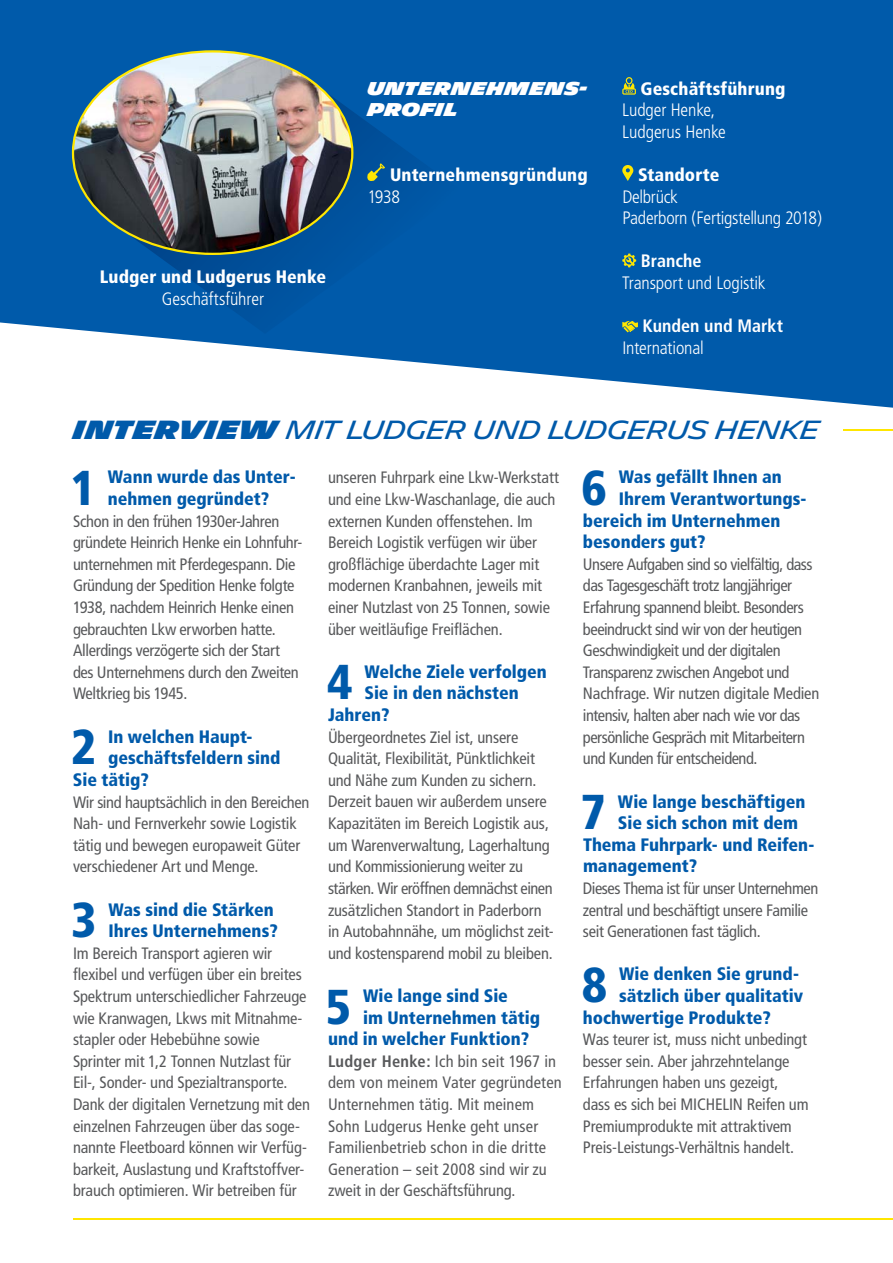
<style>
.page{position:relative;width:893px;height:1263px;background:#fff}
.page>*{position:absolute;margin:0;border:0;box-sizing:border-box;transform-origin:0 0}
.t1{font:900 condensed 48.9px "Frutiger";color:#005aaa}
.t2{font:25.5px "Michelin";letter-spacing:-.04em;color:#005aaa}
.t3{font:900 condensed 18px/21.6px "Frutiger";color:#005aaa}
.t4{font:300 condensed 18px/21.6px "Frutiger";letter-spacing:-.01em;color:#fff}
.t5{font:900 condensed 18px "Frutiger";letter-spacing:.005em;color:#fff}
.t6{font:700 condensed 18px "Frutiger";color:#fff}
.t7{font:900 18px/21.6px "Michelin";letter-spacing:.005em;color:#fff}
.t8{font:condensed 16.5px/21.6px "Frutiger";letter-spacing:-.01em;color:#58595b}
.t9{font:condensed 16.5px/21.6px "Frutiger";letter-spacing:-.03em;color:#58595b}
.t10{font:condensed 16.5px/21.6px "Frutiger";letter-spacing:.01em;color:#58595b}
.s1{font-weight:900}
.s2{font-weight:700}
</style>
<div class="page">
<hr style="left:843px;top:429px;width:50px;height:1px;background:#ffe600">
<hr style="left:73px;top:1218px;width:820px;height:1px;background:#ffe600">
<svg style="left:0;top:0;width:893px;height:408px;background:#2572b6"></svg>
<svg style="left:622px;top:77px;width:14px;height:18px"></svg>
<svg style="left:622px;top:165px;width:11px;height:16px"></svg>
<svg style="left:622px;top:254px;width:14px;height:13px"></svg>
<svg style="left:622px;top:321px;width:16px;height:11px"></svg>
<img style="left:117px;top:83px;width:345px;height:251px">
<img style="left:72px;top:50px;width:281px;height:205px">
<svg style="left:367px;top:163px;width:18px;height:18px"></svg>
<p class="t5" style="left:100px;top:270px;width:228px">Ludger und Ludgerus Henke</p>
<p class="t4" style="left:162px;top:289px;width:104px">Geschäftsführer</p>
<p class="t7" style="left:367px;top:78px;width:222px">UNTERNEHMENS-<br>PROFIL</p>
<p class="t5" style="left:390px;top:167px;width:199px">Unternehmensgründung</p>
<p class="t4" style="left:367px;top:187px;width:34px">1938</p>
<p class="t5" style="left:641px;top:81px;width:146px">Geschäftsführung</p>
<p class="t4" style="left:622px;top:101px;width:105px">Ludger Henke,<br>Ludgerus Henke</p>
<p class="t5" style="left:638px;top:167px;width:83px">Standorte</p>
<p class="t4" style="left:622px;top:187px;width:201px">Delbrück<br>Paderborn (Fertigstellung 2018)</p>
<p class="t6" style="left:641px;top:254px;width:62px">Branche</p>
<p class="t4" style="left:622px;top:273px;width:145px">Transport und Logistik</p>
<p class="t6" style="left:643px;top:319px;width:142px">Kunden und Markt</p>
<p class="t4" style="left:622px;top:338px;width:83px">International</p>
<h2 class="t2" style="left:73px;top:415px;width:748px"><span class="s1">INTERVIEW</span> MIT LUDGER UND LUDGERUS HENKE</h2>
<h1 class="t1" style="left:71px;top:468px;width:27px">1</h1>
<p class="t3" style="left:108px;top:468px;width:189px">Wann wurde das Unter&shy;nehmen gegründet?</p>
<p class="t8" style="left:73px;top:511px;width:231px">Schon in den frühen 1930er-Jahren gründete Heinrich Henke ein Lohnfuhr&shy;unternehmen mit Pferdegespann. Die Gründung der Spedition Henke folgte 1938, nachdem Heinrich Henke einen gebrauchten Lkw erworben hatte.<br>Allerdings verzögerte sich der Start des Unternehmens durch den Zweiten Weltkrieg bis 1945.</p>
<h1 class="t1" style="left:71px;top:728px;width:27px">2</h1>
<p class="t3" style="left:108px;top:727px;width:146px">In welchen Haupt-</p>
<p class="t3" style="left:108px;top:749px;width:174px">geschäftsfeldern sind</p>
<p class="t3" style="left:73px;top:770px;width:77px">Sie tätig?</p>
<p class="t8" style="left:73px;top:792px;width:238px">Wir sind hauptsächlich in den Bereichen Nah- und Fernverkehr sowie Logistik tätig und bewegen europaweit Güter verschiedener Art und Menge.</p>
<h1 class="t1" style="left:71px;top:900px;width:27px">3</h1>
<p class="t3" style="left:108px;top:900px;width:171px">Was sind die Stärken<br>Ihres Unternehmens?</p>
<p class="t8" style="left:73px;top:943px;width:238px">Im Bereich Transport agieren wir flexibel und verfügen über ein breites Spektrum unterschiedlicher Fahrzeuge wie Kranwagen, Lkws mit Mitnahme&shy;stapler oder Hebebühne sowie Sprinter mit 1,2 Tonnen Nutzlast für Eil-, Sonder- und Spezialtransporte.<br>Dank der digitalen Vernetzung mit den einzelnen Fahrzeugen über das soge&shy;nannte Fleetboard können wir Verfüg&shy;barkeit, Auslastung und Kraftstoffver&shy;brauch optimieren. Wir betreiben für</p>
<p class="t8" style="left:328px;top:468px;width:233px">unseren Fuhrpark eine Lkw-Werkstatt und eine Lkw-Waschanlage, die auch externen Kunden offenstehen. Im Bereich Logistik verfügen wir über großflächige überdachte Lager mit modernen Kranbahnen, jeweils mit einer Nutzlast von 25 Tonnen, sowie über weitläufige Freiflächen.</p>
<h1 class="t1" style="left:327px;top:663px;width:27px">4</h1>
<p class="t3" style="left:364px;top:662px;width:184px">Welche Ziele verfolgen</p>
<p class="t3" style="left:364px;top:684px;width:156px">Sie in den nächsten</p>
<p class="t3" style="left:328px;top:705px;width:63px">Jahren?</p>
<p class="t8" style="left:328px;top:727px;width:227px">Übergeordnetes Ziel ist, unsere Qualität, Flexibilität, Pünktlichkeit und Nähe zum Kunden zu sichern.<br>Derzeit bauen wir außerdem unsere Kapazitäten im Bereich Logistik aus, um Warenverwaltung, Lagerhaltung und Kommissionierung weiter zu stärken. Wir eröffnen demnächst einen zusätzlichen Standort in Paderborn in Autobahnnähe, um möglichst zeit&shy;und kostensparend mobil zu bleiben.</p>
<h1 class="t1" style="left:326px;top:987px;width:27px">5</h1>
<p class="t3" style="left:363px;top:986px;width:146px">Wie lange sind Sie</p>
<p class="t3" style="left:363px;top:1008px;width:178px">im Unternehmen tätig</p>
<p class="t3" style="left:328px;top:1029px;width:203px">und in welcher Funktion?</p>
<p class="t10" style="left:328px;top:1051px;width:235px"><span class="s2">Ludger Henke:</span> Ich bin seit 1967 in dem von meinem Vater gegründeten<br>Unternehmen tätig. Mit meinem<br>Sohn Ludgerus Henke geht unser<br>Familienbetrieb schon in die dritte<br>Generation – seit 2008 sind wir zu zweit in der Geschäftsführung.</p>
<h1 class="t1" style="left:581px;top:468px;width:27px">6</h1>
<p class="t3" style="left:619px;top:468px;width:165px">Was gefällt Ihnen an</p>
<p class="t3" style="left:619px;top:489px;width:189px">Ihrem Verantwortungs-</p>
<p class="t3" style="left:583px;top:511px;width:199px">bereich im Unternehmen</p>
<p class="t3" style="left:583px;top:533px;width:124px">besonders gut?</p>
<p class="t9" style="left:583px;top:555px;width:238px">Unsere Aufgaben sind so vielfältig, dass das Tagesgeschäft trotz langjähriger Erfahrung spannend bleibt. Besonders beeindruckt sind wir von der heutigen Geschwindigkeit und der digitalen Transparenz zwischen Angebot und Nachfrage. Wir nutzen digitale Medien intensiv, halten aber nach wie vor das persönliche Gespräch mit Mitarbeitern und Kunden für entscheidend.</p>
<h1 class="t1" style="left:580px;top:792px;width:27px">7</h1>
<p class="t3" style="left:618px;top:792px;width:189px">Wie lange beschäftigen</p>
<p class="t3" style="left:618px;top:813px;width:182px">Sie sich schon mit dem</p>
<p class="t3" style="left:583px;top:835px;width:233px">Thema Fuhrpark- und Reifen-</p>
<p class="t3" style="left:583px;top:857px;width:116px">management?</p>
<p class="t8" style="left:583px;top:879px;width:237px">Dieses Thema ist für unser Unternehmen zentral und beschäftigt unsere Familie seit Generationen fast täglich.</p>
<h1 class="t1" style="left:582px;top:965px;width:27px">8</h1>
<p class="t3" style="left:619px;top:965px;width:181px">Wie denken Sie grund-</p>
<p class="t3" style="left:619px;top:986px;width:186px">sätzlich über qualitativ</p>
<p class="t3" style="left:583px;top:1008px;width:189px">hochwertige Produkte?</p>
<p class="t8" style="left:583px;top:1030px;width:227px">Was teurer ist, muss nicht unbedingt besser sein. Aber jahrzehntelange Erfahrungen haben uns gezeigt, dass es sich bei MICHELIN Reifen um Premiumprodukte mit attraktivem Preis-Leistungs-Verhältnis handelt.</p>
</div>
